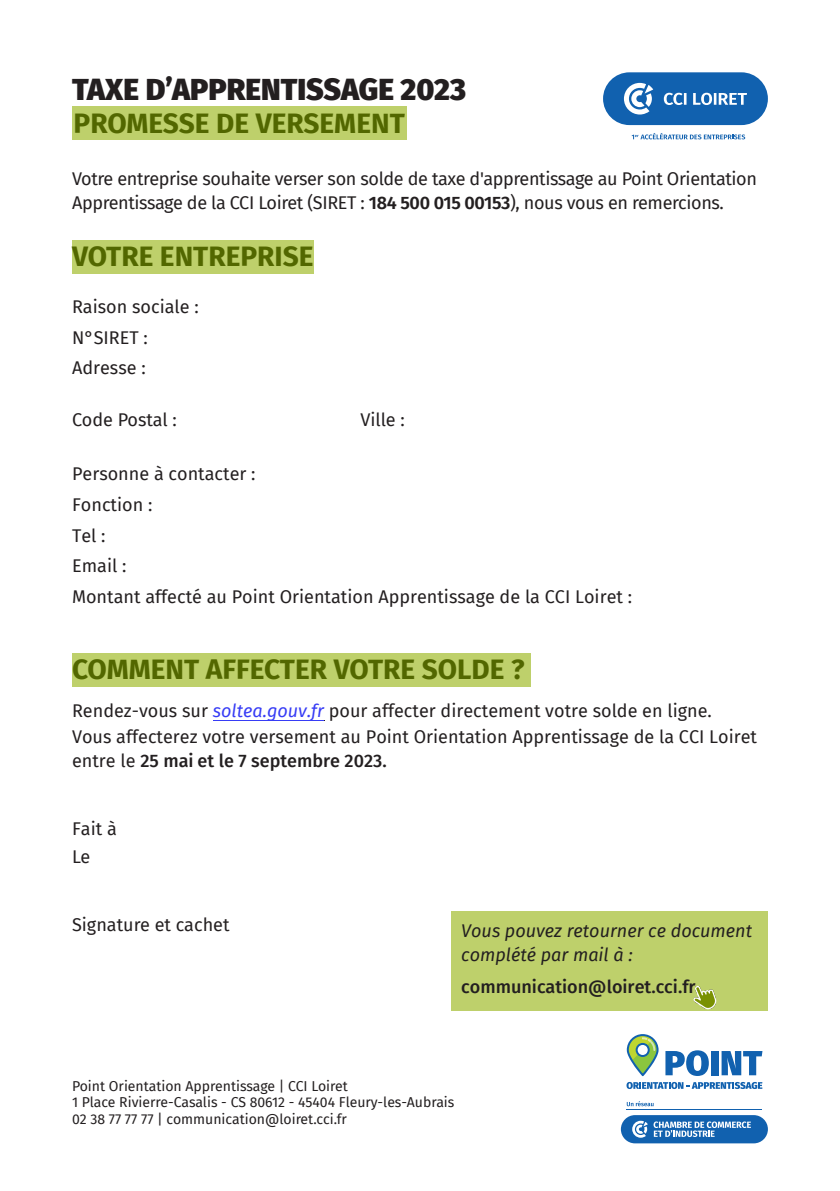
<style>
.page{position:relative;width:840px;height:1191px;background:#fff}
.page>*{position:absolute;margin:0;border:0;box-sizing:border-box;transform-origin:0 0}
.t1{font:900 30px "Fira Sans";color:#231f20}
.t2{font:700 28px "Fira Sans";color:#526700}
.t3{font:18px/30.6px "Fira Sans";color:#231f20}
.t4{font:18px/24px "Fira Sans";letter-spacing:-.02em;color:#231f20}
.t5{font:500 18px "Fira Sans";color:#231f20}
.t6{font:italic 18px/24px "Fira Sans";color:#231f20}
.t7{font:14px "Fira Sans";color:#231f20}
.s1{font-weight:600}
.s2{font-style:italic;color:#373cf5}
.s3{font-weight:400}
.s4{font-style:inherit}
</style>
<div class="page">
<div style="left:451px;top:911px;width:316px;height:99px;background:#bed06b"></div>
<div style="left:72px;top:106px;width:334px;height:34px;background:#bed06b"></div>
<div style="left:72px;top:240px;width:241px;height:34px;background:#bed06b"></div>
<div style="left:72px;top:653px;width:458px;height:33px;background:#bed06b"></div>
<svg style="left:603px;top:72px;width:164px;height:53px"></svg>
<svg style="left:631px;top:133px;width:113px;height:6px"></svg>
<hr style="left:626px;top:1109px;width:135px;height:1px;background:#1161af">
<div style="left:620px;top:1115px;width:147px;height:28px;background:#1161af;border-radius:14px"></div>
<svg style="left:632px;top:1120px;width:15px;height:17px"></svg>
<svg style="left:653px;top:1121px;width:97px;height:16px"></svg>
<svg style="left:626px;top:1034px;width:32px;height:42px"></svg>
<svg style="left:665px;top:1050px;width:43px;height:26px"></svg>
<div style="left:710px;top:1051px;width:8px;height:24px;background:#1161af"></div>
<svg style="left:721px;top:1051px;width:41px;height:24px"></svg>
<svg style="left:626px;top:1101px;width:27px;height:5px"></svg>
<svg style="left:626px;top:1082px;width:136px;height:7px"></svg>
<img style="left:693px;top:985px;width:23px;height:24px">
<hr style="left:213px;top:720px;width:110px;height:1px;background:#373cf5">
<p class="t1" style="left:72px;top:63px;width:395px">TAXE D’APPRENTISSAGE 2023</p>
<p class="t2" style="left:74px;top:99px;width:332px">PROMESSE DE VERSEMENT</p>
<p class="t4" style="left:72px;top:166px;width:686px">Votre entreprise souhaite verser son solde de taxe d'apprentissage au Point Orientation<br>Apprentissage de la CCI Loiret (SIRET : <span class="s1">184 500 015 00153</span>), nous vous en remercions.</p>
<p class="t2" style="left:72px;top:232px;width:243px">VOTRE ENTREPRISE</p>
<p class="t3" style="left:72px;top:291px;width:128px">Raison sociale :<br>N°SIRET :<br>Adresse :</p>
<p class="t3" style="left:72px;top:404px;width:106px">Code Postal :</p>
<p class="t3" style="left:360px;top:404px;width:46px">Ville :</p>
<p class="t3" style="left:72px;top:458px;width:561px">Personne à contacter :<br>Fonction :<br>Tel :<br>Email :<br>Montant affecté au Point Orientation Apprentissage de la CCI Loiret :</p>
<p class="t2" style="left:72px;top:646px;width:454px">COMMENT AFFECTER VOTRE SOLDE ?</p>
<p class="t3" style="left:72px;top:697px;width:686px;line-height:26px">Rendez-vous sur <span class="s2">soltea.gouv.fr</span> pour affecter directement votre solde en ligne.<br>Vous affecterez votre versement au Point Orientation Apprentissage de la CCI Loiret</p>
<p class="t5" style="left:72px;top:746px;width:316px"><span class="s3">entre le</span> 25 mai et le 7 septembre 2023.</p>
<p class="t3" style="left:72px;top:814px;width:46px;line-height:28px">Fait à<br>Le</p>
<p class="t3" style="left:72px;top:909px;width:159px">Signature et cachet</p>
<p class="t6" style="left:461px;top:918px;width:292px">Vous pouvez retou<span class="s4">r</span>ner ce document complété par mail à :</p>
<p class="t5" style="left:461px;top:972px;width:236px">communication@loiret.cci.fr</p>
<p class="t7" style="left:72px;top:1075px;width:277px">Point Orientation Apprentissage | CCI Loiret</p>
<p class="t7" style="left:72px;top:1092px;width:383px">1 Place Rivierre-Casalis - CS 80612 - 45404 Fleury-les-Aubrais</p>
<p class="t7" style="left:72px;top:1108px;width:276px">02 38 77 77 77 | communication@loiret.cci.fr</p>
</div>
